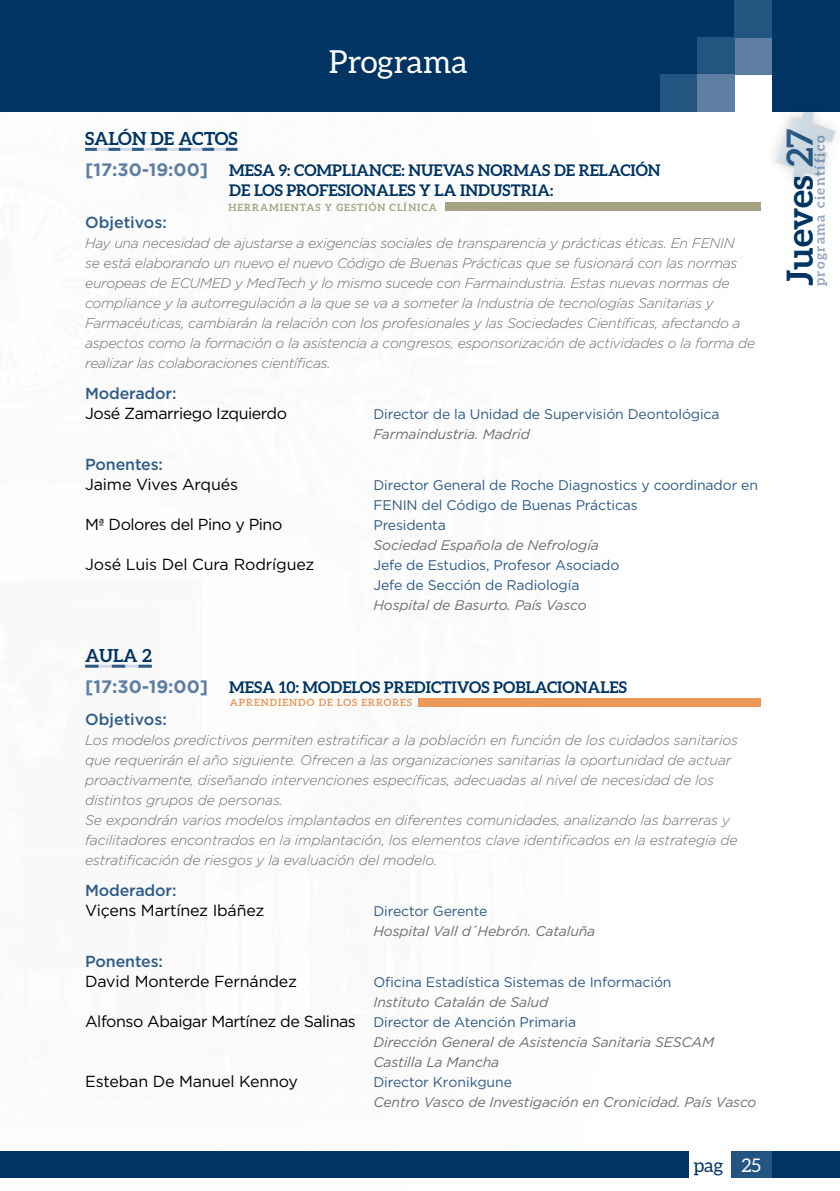
<style>
.page{position:relative;width:840px;height:1191px;background:#fff}
.page>*{position:absolute;margin:0;border:0;box-sizing:border-box;transform-origin:0 0}
.t1{font:700 36px "Aleo";color:#003462}
.t2{font:31.8px "Aleo";color:#fff}
.t3{font:18.8px "Aleo";color:#003462}
.t4{font:700 18px "Gotham";color:#5f7ea4}
.t5{font:700 18px "Aleo";color:#003462}
.t6{font:16px "Gotham";letter-spacing:-.025em;color:#000}
.t7{font:700 16px "Aleo";color:#003462}
.t8{font:500 16px "Gotham";letter-spacing:-.01em;color:#2f5c87}
.t9{font:italic 300 14px/20px "Gotham";letter-spacing:-.02em;color:#6d6e71}
.t10{font:14px/20px "Gotham";letter-spacing:-.01em;color:#2f5c87}
.t11{font:italic 14px/20px "Gotham";letter-spacing:-.01em;color:#6d6e71}
.t12{font:700 14px "Aleo";letter-spacing:.1em;color:#94a7c4}
.t13{font:700 10px "Aleo";color:#a5a384}
.t14{font:700 10px "Aleo";color:#eb9858}
.s1{font-family:"Aleo";font-size:16px;color:#003462}
.s2{font-size:14px;color:#2f5c87}
.s3{color:#fff}
.s4{color:#2f5c87}
</style>
<div class="page">
<div style="left:0;top:1151px;width:839px;height:27px;background:#003462"></div>
<div style="left:0;top:0;width:839px;height:111px;background:#003462"></div>
<div style="left:734px;top:74px;width:37px;height:37px;background:#fff"></div>
<div style="left:734px;top:37px;width:37px;height:37px;background:#5f7ea4"></div>
<div style="left:734px;top:0;width:37px;height:37px;background:#225580"></div>
<div style="left:697px;top:37px;width:37px;height:37px;background:#225580"></div>
<div style="left:660px;top:74px;width:37px;height:37px;background:#225580"></div>
<div style="left:697px;top:74px;width:37px;height:37px;background:#5f7ea4"></div>
<div style="left:730px;top:1151px;width:41px;height:27px;background:#225580"></div>
<div style="left:688px;top:1145px;width:42px;height:38px;background:#fff"></div>
<div style="left:763px;top:99px;width:76px;height:94px;background:#000;opacity:.75"></div>
<svg style="left:774px;top:109px;width:60px;height:73px"></svg>
<svg style="left:85px;top:148px;width:152px;height:3px"></svg>
<svg style="left:85px;top:664px;width:67px;height:3px"></svg>
<div style="left:445px;top:203px;width:315px;height:8px;background:#a5a384"></div>
<div style="left:418px;top:698px;width:342px;height:8px;background:#eb9858"></div>
<h2 class="t2" style="left:328px;top:43px;width:140px">Programa</h2>
<p class="t5" style="left:85px;top:128px;width:154px">SALÓN DE ACTOS</p>
<p class="t4" style="left:85px;top:158px;width:171px">[17:30-19:00] <span class="s1">MESA</span></p>
<p class="t7" style="left:279px;top:161px;width:38px">9: COMPLIANCE</p>
<p class="t7" style="left:401px;top:161px;width:32px">: NUEVAS</p>
<p class="t7" style="left:477px;top:161px;width:14px">NORMAS</p>
<p class="t7" style="left:553px;top:161px;width:36px">DE RELACIÓN</p>
<p class="t7" style="left:85px;top:181px;width:43px">DE</p>
<p class="t7" style="left:254px;top:181px;width:11px">LOS</p>
<p class="t7" style="left:286px;top:181px;width:21px">PROFESIONALES</p>
<p class="t7" style="left:419px;top:181px;width:58px">Y LA INDUSTRIA</p>
<p class="t7" style="left:549px;top:181px;width:5px">:</p>
<p class="t8" style="left:85px;top:211px;width:83px">Objetivos:</p>
<p class="t9" style="left:85px;top:232px;width:671px">Hay una necesidad de ajustarse a exigencias sociales de transparencia y prácticas éticas. En FENIN<br>se está elaborando un nuevo el nuevo Código de Buenas Prácticas que se fusionará con las normas europeas de ECUMED y MedTech y lo mismo sucede con Farmaindustria. Estas nuevas normas de compliance y la autorregulación a la que se va a someter la Industria de tecnologías Sanitarias y Farmacéuticas, cambiarán la relación con los profesionales y las Sociedades Científicas, afectando a aspectos como la formación o la asistencia a congresos, esponsorización de actividades o la forma de realizar las colaboraciones científicas.</p>
<p class="t8" style="left:85px;top:383px;width:93px">Moderador:</p>
<p class="t6" style="left:85px;top:403px;width:203px">José Zamarriego Izquierdo</p>
<p class="t10" style="left:373px;top:404px;width:347px">Director de la Unidad de Supervisión Deontológica</p>
<p class="t11" style="left:373px;top:424px;width:158px">Farmaindustria. Madrid</p>
<p class="t8" style="left:85px;top:454px;width:79px">Ponentes:</p>
<p class="t6" style="left:85px;top:474px;width:154px">Jaime Vives Arqués</p>
<p class="t10" style="left:373px;top:475px;width:386px">Director General de Roche Diagnostics y coordinador en<br>FENIN del Código de Buenas Prácticas</p>
<p class="t6" style="left:85px;top:514px;width:199px">Mª Dolores del Pino y Pino</p>
<p class="t10" style="left:373px;top:515px;width:74px">Presidenta</p>
<p class="t11" style="left:373px;top:535px;width:227px">Sociedad Española de Nefrología</p>
<p class="t6" style="left:85px;top:554px;width:231px">José Luis Del Cura Rodríguez</p>
<p class="t10" style="left:373px;top:555px;width:247px">Jefe de Estudios, Profesor Asociado<br>Jefe de Sección de Radiología</p>
<p class="t11" style="left:373px;top:595px;width:215px">Hospital de Basurto. País Vasco</p>
<p class="t5" style="left:85px;top:645px;width:68px">AULA 2</p>
<p class="t4" style="left:85px;top:675px;width:171px">[17:30-19:00] <span class="s1">MESA</span></p>
<p class="t7" style="left:279px;top:678px;width:51px">10: MODELOS</p>
<p class="t7" style="left:384px;top:678px;width:11px">PREDICTIVOS</p>
<p class="t7" style="left:493px;top:678px;width:12px">POBLACIONALES</p>
<p class="t8" style="left:85px;top:708px;width:83px">Objetivos:</p>
<p class="t9" style="left:85px;top:729px;width:654px">Los modelos predictivos permiten estratificar a la población en función de los cuidados sanitarios que requerirán el año siguiente. Ofrecen a las organizaciones sanitarias la oportunidad de actuar proactivamente, diseñando intervenciones específicas, adecuadas al nivel de necesidad de los distintos grupos de personas.<br>Se expondrán varios modelos implantados en diferentes comunidades, analizando las barreras y facilitadores encontrados en la implantación, los elementos clave identificados en la estrategia de estratificación de riesgos y la evaluación del modelo.</p>
<p class="t8" style="left:85px;top:879px;width:93px">Moderador:</p>
<p class="t6" style="left:85px;top:900px;width:181px">Viçens Martínez Ibáñez</p>
<p class="t10" style="left:373px;top:900px;width:115px">Director Gerente</p>
<p class="t11" style="left:373px;top:920px;width:223px">Hospital Vall d´Hebrón. Cataluña</p>
<p class="t8" style="left:85px;top:951px;width:79px">Ponentes:</p>
<p class="t6" style="left:85px;top:971px;width:213px">David Monterde Fernández</p>
<p class="t10" style="left:373px;top:972px;width:299px">Oficina Estadística Sistemas de Información</p>
<p class="t11" style="left:373px;top:992px;width:176px">Instituto Catalán de Salud</p>
<p class="t6" style="left:85px;top:1011px;width:492px">Alfonso Abaigar Martínez de Salinas <span class="s2">Director de Atención Primaria</span></p>
<p class="t11" style="left:373px;top:1032px;width:342px">Dirección General de Asistencia Sanitaria SESCAM<br>Castilla La Mancha</p>
<p class="t6" style="left:85px;top:1071px;width:214px">Esteban De Manuel Kennoy</p>
<p class="t10" style="left:373px;top:1072px;width:140px">Director Kronikgune</p>
<p class="t11" style="left:373px;top:1092px;width:384px">Centro Vasco de Investigación en Cronicidad. País Vasco</p>
<p class="t13" style="left:228px;top:201px;width:18px">HERRAMIENTAS</p>
<p class="t13" style="left:325px;top:201px;width:20px">Y GESTIÓN</p>
<p class="t13" style="left:389px;top:201px;width:8px">CLÍNICA</p>
<p class="t14" style="left:230px;top:697px;width:18px">APRENDIENDO</p>
<p class="t14" style="left:318px;top:697px;width:26px">DE LOS</p>
<p class="t14" style="left:361px;top:697px;width:9px">ERRORES</p>
<h3 class="t3" style="left:693px;top:1154px;width:69px">pag <span class="s3">25</span></h3>
<h1 class="t1" style="left:778px;top:286px;width:159px;rotate:-90deg">JUEVES <span class="s4">27</span></h1>
<p class="t12" style="left:811px;top:286px;width:152px;rotate:-90deg">PROGRAMA CIENTÍFICO</p>
</div>
